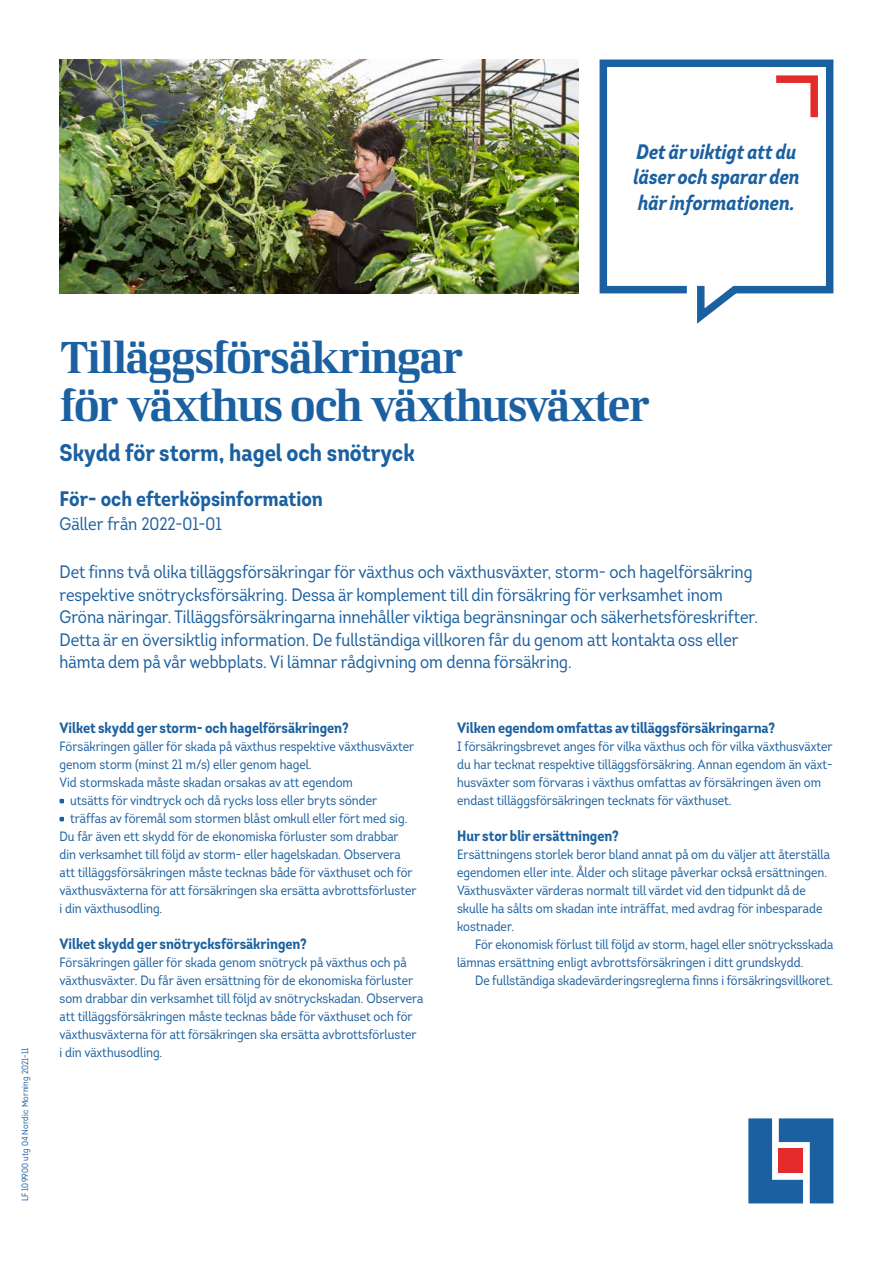
<style>
.page{position:relative;width:893px;height:1263px;background:#fff}
.page>*{position:absolute;margin:0;border:0;box-sizing:border-box;transform-origin:0 0}
.t1{font:45px/48px "LF Rubrik 2";letter-spacing:-.04em;color:#1b60a0}
.t2{font:700 24px "Intro Cond";color:#1b60a0}
.t3{font:italic 700 21px/25.5px "Intro Cond";color:#1b60a0}
.t4{font:700 21px "Intro Cond";color:#1b60a0}
.t5{font:18px/22.5px "Intro Cond";color:#1b60a0}
.t6{font:700 15px "Intro Cond";color:#1b60a0}
.t7{font:13.5px/18px "Intro Cond";color:#1b60a0}
.t8{font:9px "Intro Cond";letter-spacing:.025em;color:#1b60a0}
</style>
<div class="page">
<svg style="left:599px;top:59px;width:235px;height:265px"></svg>
<svg style="left:769px;top:72px;width:53px;height:53px"></svg>
<svg style="left:748px;top:1118px;width:85px;height:85px;background:#457bb0"></svg>
<div style="left:779px;top:1149px;width:24px;height:24px;background:#e42b2b"></div>
<svg style="left:60px;top:799px;width:4px;height:4px"></svg>
<svg style="left:60px;top:817px;width:4px;height:4px"></svg>
<img style="left:60px;top:60px;width:518px;height:233px">
<h3 class="t3" style="left:633px;top:139px;width:168px">Det är viktigt att du läser och sparar den här informationen.</h3>
<p class="t8" style="left:19px;top:1201px;width:155px;rotate:-90deg">LF 109900 utg 04 Nordic Morning 2021-11</p>
<h1 class="t1" style="left:60px;top:332px;width:592px">Tilläggsförsäkringar<br>för växthus och växthusväxter</h1>
<h2 class="t2" style="left:60px;top:437px;width:357px">Skydd för storm, hagel och snötryck</h2>
<h3 class="t4" style="left:60px;top:485px;width:265px">För- och efterköpsinformation</h3>
<h3 class="t5" style="left:60px;top:513px;width:164px">Gäller från 2022-01-01</h3>
<p class="t5" style="left:60px;top:561px;width:700px">Det finns två olika tilläggsförsäkringar för växthus och växthusväxter, storm- och hagelförsäkring respektive snötrycksförsäkring. Dessa är komplement till din försäkring för verksamhet inom Gröna näringar. Tilläggsförsäkringarna innehåller viktiga begränsningar och säkerhetsföreskrifter.<br>Detta är en översiktlig information. De fullständiga villkoren får du genom att kontakta oss eller hämta dem på vår webbplats. Vi lämnar rådgivning om denna försäkring.</p>
<p class="t6" style="left:60px;top:718px;width:291px">Vilket skydd ger storm- och hagelförsäkringen?</p>
<p class="t7" style="left:60px;top:737px;width:356px">Försäkringen gäller för skada på växthus respektive växthusväxter</p>
<p class="t7" style="left:60px;top:755px;width:254px">genom storm (minst 21 m/s) eller genom hagel.</p>
<p class="t7" style="left:60px;top:773px;width:295px">Vid stormskada måste skadan orsakas av att egendom</p>
<p class="t7" style="left:70px;top:791px;width:309px">utsätts för vindtryck och då rycks loss eller bryts sönder</p>
<p class="t7" style="left:70px;top:809px;width:339px">träffas av föremål som stormen blåst omkull eller fört med sig.</p>
<p class="t7" style="left:60px;top:827px;width:341px">Du får även ett skydd för de ekonomiska förluster som drabbar</p>
<p class="t7" style="left:60px;top:845px;width:343px">din verksamhet till följd av storm- eller hagelskadan. Observera</p>
<p class="t7" style="left:60px;top:863px;width:355px">att tilläggsförsäkringen måste tecknas både för växthuset och för</p>
<p class="t7" style="left:60px;top:881px;width:358px">växthusväxterna för att försäkringen ska ersätta avbrottsförluster</p>
<p class="t7" style="left:60px;top:899px;width:104px">i din växthusodling.</p>
<p class="t6" style="left:60px;top:934px;width:249px">Vilket skydd ger snötrycksförsäkringen?</p>
<p class="t7" style="left:60px;top:953px;width:365px">Försäkringen gäller för skada genom snötryck på växthus och på växthusväxter. Du får även ersättning för de ekonomiska förluster som drabbar din verksamhet till följd av snötryckskadan. Observera att tilläggsförsäkringen måste tecknas både för växthuset och för växthusväxterna för att försäkringen ska ersätta avbrottsförluster<br>i din växthusodling.</p>
<p class="t6" style="left:457px;top:718px;width:319px">Vilken egendom omfattas av tilläggsförsäkringarna?</p>
<p class="t7" style="left:457px;top:737px;width:377px">I försäkringsbrevet anges för vilka växthus och för vilka växthusväxter du har tecknat respektive tilläggsförsäkring. Annan egendom än växt&shy;husväxter som förvaras i växthus omfattas av försäkringen även om endast tilläggsförsäkringen tecknats för växthuset.</p>
<p class="t6" style="left:457px;top:826px;width:163px">Hur stor blir ersättningen?</p>
<p class="t7" style="left:457px;top:845px;width:374px">Ersättningens storlek beror bland annat på om du väljer att återställa egendomen eller inte. Ålder och slitage påverkar också ersättningen.<br>Växthusväxter värderas normalt till värdet vid den tidpunkt då de skulle ha sålts om skadan inte inträffat, med avdrag för inbesparade kostnader.</p>
<p class="t7" style="left:457px;top:935px;width:378px;text-indent:18px">För ekonomisk förlust till följd av storm, hagel eller snötrycksskada lämnas ersättning enligt avbrottsförsäkringen i ditt grundskydd.</p>
<p class="t7" style="left:475px;top:971px;width:360px">De fullständiga skadevärderingsreglerna finns i försäkringsvillkoret.</p>
</div>
